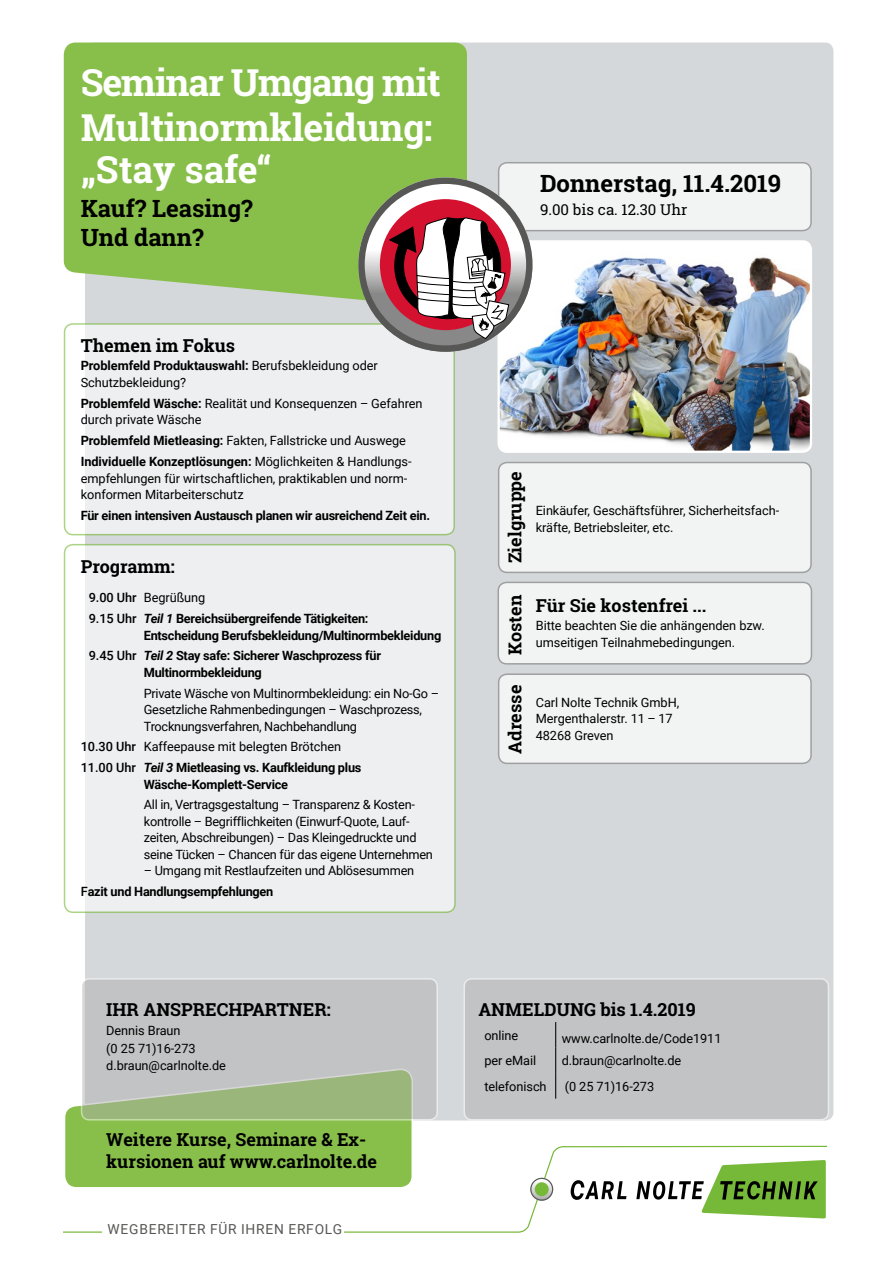
<style>
.page{position:relative;width:893px;height:1263px;background:#fff}
.page>*{position:absolute;margin:0;border:0;box-sizing:border-box;transform-origin:0 0}
.t1{font:700 37.5px/43.5px "Roboto Slab";letter-spacing:-.01em;color:#fff}
.t2{font:700 24px/28.8px "Roboto Slab";color:#000}
.t3{font:700 18px/21.6px "Roboto Slab";color:#000}
.t4{font:15px "Roboto Slab";color:#000}
.t5{font:13.8px "Roboto";letter-spacing:.055em;color:#575756}
.t6{font:12.75px/16.5px "Roboto";letter-spacing:-.005em;color:#000}
.t7{font:700 12.75px/20.7px "Roboto";letter-spacing:-.02em;color:#000}
.s1{font-weight:700}
.s2{font-weight:500}
.s3{font-weight:400}
.s4{font-style:italic}
.s5{font-weight:700;font-style:italic}
</style>
<div class="page">
<div style="left:85px;top:43px;width:748px;height:1077px;background:#d5d8da;border-radius:9px"></div>
<svg style="left:64px;top:43px;width:403px;height:266px;background:#8ec155"></svg>
<div style="left:65px;top:324px;width:389px;height:211px;background:#eeeff0;border-radius:9px"></div>
<div style="left:64px;top:323px;width:391px;height:212px;border:2px solid #76b837;border-radius:9px"></div>
<svg style="left:63px;top:1145px;width:765px;height:88px"></svg>
<div style="left:102px;top:1217px;width:242px;height:30px;background:#fff"></div>
<div style="left:63px;top:1105px;width:351px;height:84px;background:#88bf4a"></div>
<img style="left:500px;top:243px;width:309px;height:207px">
<div style="left:497px;top:240px;width:315px;height:213px;border:2px solid #fff;border-radius:9px"></div>
<svg style="left:82px;top:979px;width:355px;height:141px;background:#b9c0b5"></svg>
<div style="left:81px;top:978px;width:357px;height:142px;border:2px solid #fff;border-radius:8px"></div>
<div style="left:464px;top:979px;width:364px;height:141px;background:#c1c3c4;border-radius:8px"></div>
<div style="left:463px;top:978px;width:366px;height:142px;border:2px solid #fff;border-radius:8px"></div>
<div style="left:499px;top:163px;width:312px;height:68px;background:#f2f3f3;border-radius:9px"></div>
<div style="left:498px;top:162px;width:314px;height:69px;border:2px solid #878787;border-radius:9px"></div>
<div style="left:65px;top:545px;width:390px;height:367px;background:#eeeff0;border-radius:9px"></div>
<div style="left:64px;top:544px;width:392px;height:369px;border:2px solid #76b837;border-radius:9px"></div>
<svg style="left:571px;top:1180px;width:55px;height:20px"></svg>
<svg style="left:636px;top:1160px;width:190px;height:58px"></svg>
<svg style="left:532px;top:1180px;width:19px;height:18px"></svg>
<div style="left:530px;top:1178px;width:23px;height:23px;border:4px solid #fff;border-radius:50%"></div>
<div style="left:530px;top:1178px;width:23px;height:23px;border:1px solid #575756;border-radius:50%"></div>
<div style="left:499px;top:462px;width:312px;height:110px;background:#f2f3f3;border-radius:9px"></div>
<div style="left:498px;top:462px;width:314px;height:111px;border:2px solid #878787;border-radius:9px"></div>
<div style="left:499px;top:674px;width:312px;height:89px;background:#f2f3f3;border-radius:9px"></div>
<div style="left:498px;top:673px;width:314px;height:91px;border:2px solid #878787;border-radius:9px"></div>
<div style="left:498px;top:582px;width:313px;height:82px;background:#f2f3f3;border-radius:9px"></div>
<div style="left:497px;top:582px;width:315px;height:82px;border:2px solid #878787;border-radius:9px"></div>
<svg style="left:369px;top:188px;width:153px;height:153px;background:#dd6779"></svg>
<div style="left:358px;top:178px;width:174px;height:174px;border:22px solid #fff;border-radius:50%"></div>
<div style="left:358px;top:178px;width:174px;height:174px;border:6px solid #575756;border-radius:50%"></div>
<svg style="left:555px;top:1022px;width:1px;height:76px"></svg>
<svg style="left:389px;top:217px;width:120px;height:122px;background:#aa7d84"></svg>
<h1 class="t1" style="left:81px;top:60px;width:362px">Seminar Umgang mit<br>Multinormkleidung: „Stay safe“</h1>
<h2 class="t2" style="left:81px;top:194px;width:173px">Kauf? Leasing?<br>Und dann?</h2>
<h3 class="t3" style="left:81px;top:334px;width:156px">Themen im Fokus</h3>
<p class="t6" style="left:81px;top:357px;width:299px"><span class="s1">Problemfeld Produktauswahl:</span> Berufsbekleidung oder<br>Schutzbekleidung?</p>
<p class="t6" style="left:81px;top:394px;width:343px"><span class="s1">Problemfeld Wäsche:</span> Realität und Konsequenzen – Gefahren durch private Wäsche</p>
<p class="t6" style="left:81px;top:430px;width:332px;line-height:21px"><span class="s1">Problemfeld Mietleasing:</span> Fakten, Fallstricke und Auswege<br><span class="s1">Individuelle Konzeptlösungen:</span> Möglichkeiten &amp; Handlungs-</p>
<p class="t6" style="left:81px;top:469px;width:328px">empfehlungen für wirtschaftlichen, praktikablen und norm&shy;konformen Mitarbeiterschutz</p>
<p class="t7" style="left:81px;top:505px;width:351px">Für einen intensiven Austausch planen wir ausreichend Zeit ein.</p>
<h3 class="t3" style="left:81px;top:555px;width:96px">Programm:</h3>
<p class="t7" style="left:89px;top:587px;width:281px"><span class="s2">9.00 Uhr</span> <span class="s3">Begrüßung<br></span><span class="s2">9.15 Uhr</span> <span class="s4">Teil 1</span> Bereichsübergreifende Tätigkeiten:</p>
<p class="t7" style="left:89px;top:624px;width:354px;text-indent:55px">Entscheidung Berufsbekleidung/Multinormbekleidung<br><span class="s2">9.45 Uhr</span> <span class="s4">Teil 2</span> Stay safe: Sicherer Waschprozess für</p>
<p class="t7" style="left:144px;top:661px;width:120px">Multinormbekleidung</p>
<p class="t6" style="left:144px;top:684px;width:297px">Private Wäsche von Multinormbekleidung: ein No-Go –<br>Gesetzliche Rahmenbedingungen – Waschprozess,<br>Trocknungsverfahren, Nachbehandlung</p>
<p class="t6" style="left:81px;top:736px;width:282px;line-height:20.7px"><span class="s2">10.30 Uhr</span> Kaffeepause mit belegten Brötchen<br><span class="s2">11.00 Uhr</span> <span class="s5">Teil 3</span> <span class="s1">Mietleasing vs. Kaufkleidung plus</span></p>
<p class="t7" style="left:144px;top:773px;width:146px">Wäsche-Komplett-Service</p>
<p class="t6" style="left:144px;top:796px;width:291px">All in, Vertragsgestaltung – Transparenz &amp; Kosten&shy;kontrolle – Begrifflichkeiten (Einwurf-Quote, Lauf&shy;zeiten, Abschreibungen) – Das Kleingedruckte und seine Tücken – Chancen für das eigene Unternehmen</p>
<p class="t6" style="left:81px;top:860px;width:335px;line-height:20.7px;text-indent:63px">– Umgang mit Restlaufzeiten und Ablösesummen<br><span class="s2">F</span><span class="s1">azit und Handlungsempfehlungen</span></p>
<h2 class="t2" style="left:540px;top:168px;width:243px">Donnerstag, 11.4.2019</h2>
<p class="t4" style="left:540px;top:199px;width:149px">9.00 bis ca. 12.30 Uhr</p>
<h3 class="t3" style="left:504px;top:563px;width:94px;rotate:-90deg">Zielgruppe</h3>
<p class="t6" style="left:536px;top:502px;width:245px">Einkäufer, Geschäftsführer, Sicherheitsfach&shy;kräfte, Betriebsleiter, etc.</p>
<h3 class="t3" style="left:504px;top:655px;width:61px;rotate:-90deg">Kosten</h3>
<h3 class="t3" style="left:504px;top:753px;width:70px;rotate:-90deg">Adresse</h3>
<h3 class="t3" style="left:536px;top:594px;width:172px">Für Sie kostenfrei ...</h3>
<p class="t6" style="left:536px;top:617px;width:230px">Bitte beachten Sie die anhängenden bzw. umseitigen Teilnahmebedingungen.</p>
<p class="t6" style="left:536px;top:694px;width:145px">Carl Nolte Technik GmbH,<br>Mergenthalerstr. 11 – 17<br>48268 Greven</p>
<h3 class="t3" style="left:106px;top:998px;width:226px">IHR ANSPRECHPARTNER:</h3>
<p class="t6" style="left:106px;top:1020px;width:91px;line-height:18.6px">Dennis Braun<br>(0 25 71)16-273</p>
<p class="t6" style="left:106px;top:1056px;width:121px">d.braun@carlnolte.de</p>
<h3 class="t3" style="left:106px;top:1128px;width:272px">Weitere Kurse, Seminare &amp; Ex&shy;kursionen auf www.carlnolte.de</h3>
<p class="t5" style="left:108px;top:1219px;width:236px">WEGBEREITER FÜR IHREN ERFOLG</p>
<h3 class="t3" style="left:478px;top:998px;width:219px">ANMELDUNG bis 1.4.2019</h3>
<p class="t6" style="left:484px;top:1026px;width:35px">online</p>
<p class="t6" style="left:562px;top:1029px;width:161px">www.carlnolte.de/Code1911</p>
<p class="t6" style="left:484px;top:1052px;width:53px">per eMail</p>
<p class="t6" style="left:562px;top:1052px;width:121px">d.braun@carlnolte.de</p>
<p class="t6" style="left:484px;top:1077px;width:64px">telefonisch</p>
<p class="t6" style="left:565px;top:1077px;width:91px">(0 25 71)16-273</p>
</div>
